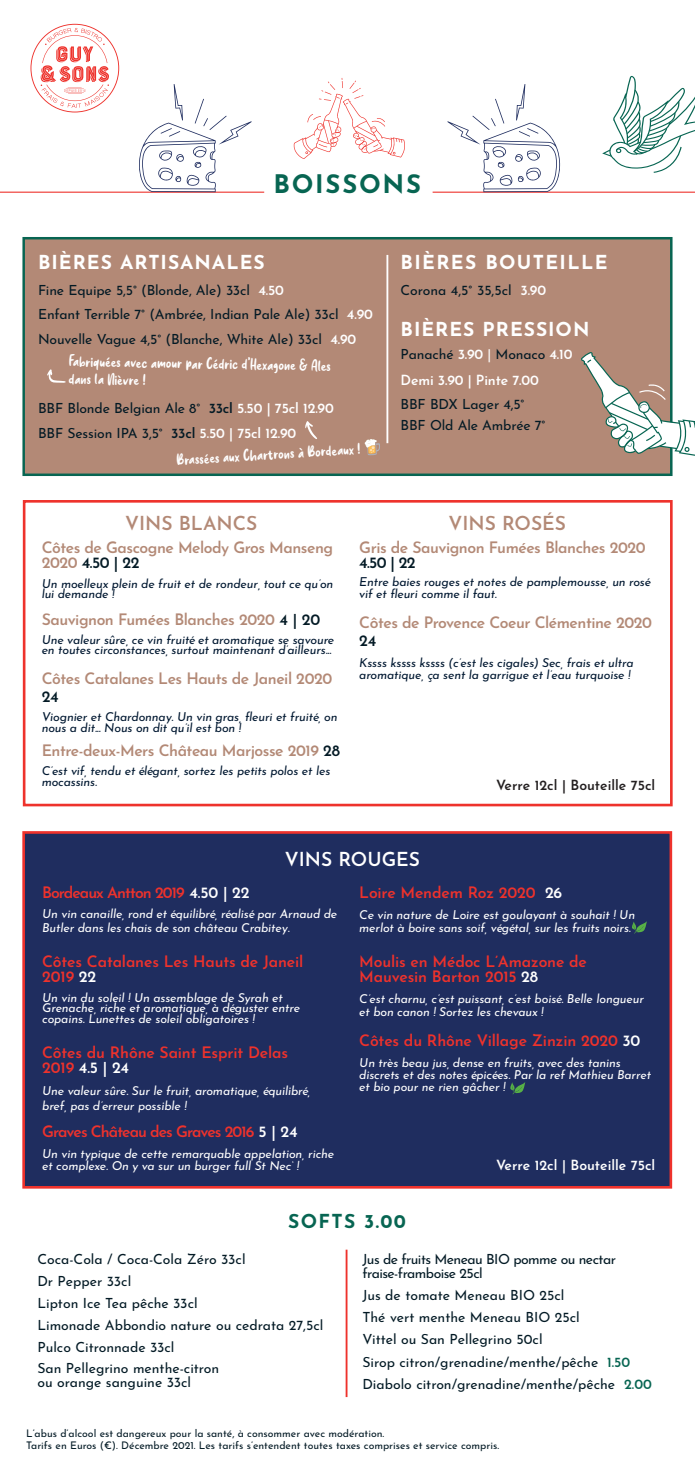
<style>
.page{position:relative;width:695px;height:1474px;background:#fff}
.page>*{position:absolute;margin:0;border:0;box-sizing:border-box;transform-origin:0 0}
.t1{font:700 25.55px "Josefin Sans";letter-spacing:.07em;color:#076552}
.t2{font:700 19.25px "Josefin Sans";letter-spacing:.05em;color:#fff}
.t3{font:600 19.25px "Josefin Sans";color:#b38976}
.t4{font:700 19.25px "Josefin Sans";letter-spacing:.07em;color:#fff}
.t5{font:600 19.25px "Josefin Sans";color:#fff}
.t6{font:700 19.25px "Josefin Sans";letter-spacing:.07em;color:#076552}
.t7{font:17.5px/17.5px "sweetpurple";color:#fff}
.t8{font:600 15.75px/15.8px "Josefin Sans";letter-spacing:-.03em;color:#b38976}
.t9{font:600 15.75px/15.8px "Josefin Sans";letter-spacing:-.01em;color:#ee322c}
.t10{font:600 15.75px "Josefin Sans";letter-spacing:-.06em;color:#ee322c}
.t11{font:600 15.75px "Josefin Sans";letter-spacing:-.03em;color:#031a25}
.t12{font:14px/22.2px "Josefin Sans";color:#031a25}
.t13{font:14px/14px "Josefin Sans";letter-spacing:-.04em;color:#031a25}
.t14{font:600 14px "Josefin Sans";color:#fff}
.t15{font:600 14px "Josefin Sans";color:#231f20}
.t16{font:italic 12.25px/12.2px "Josefin Sans";letter-spacing:-.01em;color:#fff}
.t17{font:italic 12.25px/10.5px "Josefin Sans";letter-spacing:-.01em;color:#001831}
.t18{font:10.5px/12.6px "Josefin Sans";color:#031a25}
.s1{font-weight:600;color:#fff}
.s2{font-weight:600}
.s3{color:#fff}
.s4{color:#031a25}
.s5{font-weight:600;color:#076552}
</style>
<div class="page">
<div style="left:23px;top:500px;width:649px;height:306px;border:3px solid #ee322c"></div>
<div style="left:22px;top:831px;width:650px;height:357px;background:#1f2d5f;border:3px solid #ee322c"></div>
<div style="left:22px;top:237px;width:650px;height:239px;background:#b38976;border:2px solid #076552"></div>
<svg style="left:581px;top:352px;width:113px;height:105px"></svg>
<hr style="left:386px;top:255px;width:2px;height:188px;background:#fff">
<hr style="left:345px;top:1249px;width:2px;height:147px;background:#ee322c">
<svg style="left:47px;top:369px;width:19px;height:14px"></svg>
<svg style="left:305px;top:421px;width:12px;height:18px"></svg>
<svg style="left:632px;top:921px;width:14px;height:12px"></svg>
<svg style="left:510px;top:1082px;width:15px;height:12px"></svg>
<svg style="left:30px;top:24px;width:89px;height:88px"></svg>
<hr style="left:432px;top:192px;width:262px;height:1px;background:#ee322c">
<hr style="left:0;top:192px;width:264px;height:1px;background:#ee322c">
<svg style="left:602px;top:76px;width:92px;height:97px"></svg>
<svg style="left:447px;top:84px;width:113px;height:108px"></svg>
<svg style="left:139px;top:84px;width:113px;height:108px"></svg>
<svg style="left:293px;top:78px;width:112px;height:81px"></svg>
<h1 class="t1" style="left:273px;top:161px;width:149px">BOISSONS</h1>
<h2 class="t2" style="left:38px;top:245px;width:228px">BIÈRES ARTISANALES</h2>
<h2 class="t4" style="left:400px;top:245px;width:208px">BIÈRES BOUTEILLE</h2>
<p class="t12" style="left:38px;top:276px;width:336px;line-height:24.5px">Fine Equipe 5,5° (Blonde, Ale) 33cl <span class="s1">4.50<br></span>Enfant Terrible 7° (Ambrée, Indian Pale Ale) 33cl <span class="s1">4.90<br></span>Nouvelle Vague 4,5° (Blanche, White Ale) 33cl <span class="s1">4.90</span></p>
<p class="t12" style="left:400px;top:277px;width:147px">Corona 4,5° 35,5cl <span class="s1">3.90</span></p>
<h3 class="t7" style="left:69px;top:352px;width:263px;rotate:1deg">Fabriquées avec amour par Cédric d’Hexagone &amp; Ales dans la Nièvre !</h3>
<p class="t12" style="left:38px;top:394px;width:297px;line-height:24.5px">BBF Blonde Belgian Ale 8° <span class="s2">33cl</span> <span class="s1">5.50 | 75cl 12.90<br></span>BBF Session IPA 3,5° <span class="s2">33cl</span> <span class="s1">5.50 | 75cl 12.90</span></p>
<h3 class="t7" style="left:176px;top:451px;width:185px;rotate:-4deg">Brassées aux Chartrons à Bordeaux !</h3>
<h2 class="t2" style="left:400px;top:312px;width:190px">BIÈRES PRESSION</h2>
<p class="t12" style="left:400px;top:341px;width:173px">Panaché <span class="s1">3.90</span> <span class="s3">|</span> Monaco <span class="s1">4.10</span></p>
<p class="t12" style="left:400px;top:391px;width:146px;line-height:21px">BBF BDX Lager 4,5°<br>BBF Old Ale Ambrée 7°</p>
<p class="t14" style="left:400px;top:368px;width:140px">Demi 3.90 | Pinte 7.00</p>
<h2 class="t3" style="left:125px;top:506px;width:134px">VINS BLANCS</h2>
<p class="t8" style="left:42px;top:537px;width:293px">Côtes de Gascogne Melody Gros Manseng<br>2020 <span class="s4">4.50 | 22</span></p>
<p class="t17" style="left:42px;top:577px;width:293px">Un moelleux plein de fruit et de rondeur, tout ce qu’on lui demande !</p>
<p class="t8" style="left:42px;top:609px;width:280px">Sauvignon Fumées Blanches 2020 <span class="s4">4 | 20</span></p>
<p class="t17" style="left:42px;top:633px;width:294px">Une valeur sûre, ce vin fruité et aromatique se savoure en toutes circonstances, surtout maintenant d’ailleurs...</p>
<p class="t8" style="left:42px;top:668px;width:292px">Côtes Catalanes Les Hauts de Janeil 2020</p>
<p class="t11" style="left:42px;top:682px;width:19px">24</p>
<p class="t17" style="left:42px;top:710px;width:297px">Viognier et Chardonnay. Un vin gras, fleuri et fruité, on nous a dit... Nous on dit qu’il est bon !</p>
<p class="t8" style="left:42px;top:740px;width:300px">Entre-deux-Mers Château Marjosse 2019 <span class="s4">28</span></p>
<p class="t17" style="left:42px;top:764px;width:290px">C’est vif, tendu et élégant, sortez les petits polos et les mocassins.</p>
<h2 class="t3" style="left:448px;top:506px;width:119px">VINS ROSÉS</h2>
<p class="t8" style="left:359px;top:537px;width:288px">Gris de Sauvignon Fumées Blanches 2020</p>
<p class="t11" style="left:359px;top:549px;width:58px">4.50 | 22</p>
<p class="t17" style="left:359px;top:574px;width:292px;line-height:12.2px">Entre baies rouges et notes de pamplemousse, un rosé vif et fleuri comme il faut.</p>
<p class="t8" style="left:359px;top:612px;width:294px">Côtes de Provence Coeur Clémentine 2020</p>
<p class="t11" style="left:359px;top:626px;width:19px">24</p>
<p class="t17" style="left:359px;top:654px;width:276px;line-height:12.2px">Kssss kssss kssss (c’est les cigales) Sec, frais et ultra aromatique, ça sent la garrigue et l’eau turquoise !</p>
<p class="t15" style="left:496px;top:773px;width:161px">Verre 12cl | Bouteille 75cl</p>
<h2 class="t5" style="left:285px;top:842px;width:137px">VINS ROUGES</h2>
<p class="t10" style="left:42px;top:879px;width:209px">Bordeaux Antton 2019 <span class="s3">4.50 | 22</span></p>
<p class="t16" style="left:42px;top:904px;width:296px;line-height:14px">Un vin canaille, rond et équilibré, réalisé par Arnaud de<br>Butler dans les chais de son château Crabitey.</p>
<p class="t9" style="left:42px;top:951px;width:263px">Côtes Catalanes Les Hauts de Janeil<br>2019 <span class="s3">22</span></p>
<p class="t16" style="left:42px;top:990px;width:259px;line-height:10.5px">Un vin du soleil ! Un assemblage de Syrah et<br>Grenache, riche et aromatique, à déguster entre copains. Lunettes de soleil obligatoires !</p>
<p class="t9" style="left:42px;top:1042px;width:247px">Côtes du Rhône Saint Esprit Delas<br>2019 <span class="s3">4.5 | 24</span></p>
<p class="t16" style="left:42px;top:1081px;width:269px;line-height:15.8px">Une valeur sûre. Sur le fruit, aromatique, équilibré, bref, pas d’erreur possible !</p>
<p class="t10" style="left:42px;top:1117px;width:257px">Graves Château des Graves 2016 <span class="s3">5 | 24</span></p>
<p class="t16" style="left:42px;top:1145px;width:293px">Un vin typique de cette remarquable appelation, riche et complexe. On y va sur un burger full St Nec‘ !</p>
<p class="t9" style="left:359px;top:882px;width:204px">Loire Mendem Roz 2020 <span class="s3">26</span></p>
<p class="t16" style="left:359px;top:907px;width:277px">Ce vin nature de Loire est goulayant à souhait ! Un merlot à boire sans soif, végétal, sur les fruits noirs.</p>
<p class="t9" style="left:359px;top:951px;width:229px">Moulis en Médoc L’Amazone de<br>Mauvesin Barton 2015 <span class="s3">28</span></p>
<p class="t16" style="left:359px;top:991px;width:286px">C’est charnu, c’est puissant, c’est boisé. Belle longueur et bon canon ! Sortez les chevaux !</p>
<p class="t9" style="left:359px;top:1030px;width:282px">Côtes du Rhône Village Zinzin 2020 <span class="s3">30</span></p>
<p class="t16" style="left:359px;top:1054px;width:293px">Un très beau jus, dense en fruits, avec des tanins discrets et des notes épicées. Par la ref Mathieu Barret et bio pour ne rien gâcher !</p>
<p class="t14" style="left:496px;top:1153px;width:161px">Verre 12cl | Bouteille 75cl</p>
<h2 class="t6" style="left:288px;top:1203px;width:119px">SOFTS 3.00</h2>
<p class="t12" style="left:37px;top:1245px;width:287px">Coca-Cola / Coca-Cola Zéro 33cl<br>Dr Pepper 33cl<br>Lipton Ice Tea pêche 33cl<br>Limonade Abbondio nature ou cedrata 27,5cl<br>Pulco Citronnade 33cl</p>
<p class="t12" style="left:37px;top:1359px;width:183px;line-height:14px">San Pellegrino menthe-citron ou orange sanguine 33cl</p>
<p class="t13" style="left:362px;top:1249px;width:255px">Jus de fruits Meneau BIO pomme ou nectar fraise-framboise 25cl</p>
<p class="t12" style="left:362px;top:1282px;width:291px">Jus de tomate Meneau BIO 25cl<br>Thé vert menthe Meneau BIO 25cl<br>Vittel ou San Pellegrino 50cl<br>Sirop citron/grenadine/menthe/pêche <span class="s5">1.50<br></span>Diabolo citron/grenadine/menthe/pêche <span class="s5">2.00</span></p>
<p class="t18" style="left:26px;top:1425px;width:474px">L’abus d’alcool est dangereux pour la santé, à consommer avec modération.<br>Tarifs en Euros (€). Décembre 2021. Les tarifs s’entendent toutes taxes comprises et service compris.</p>
</div>
